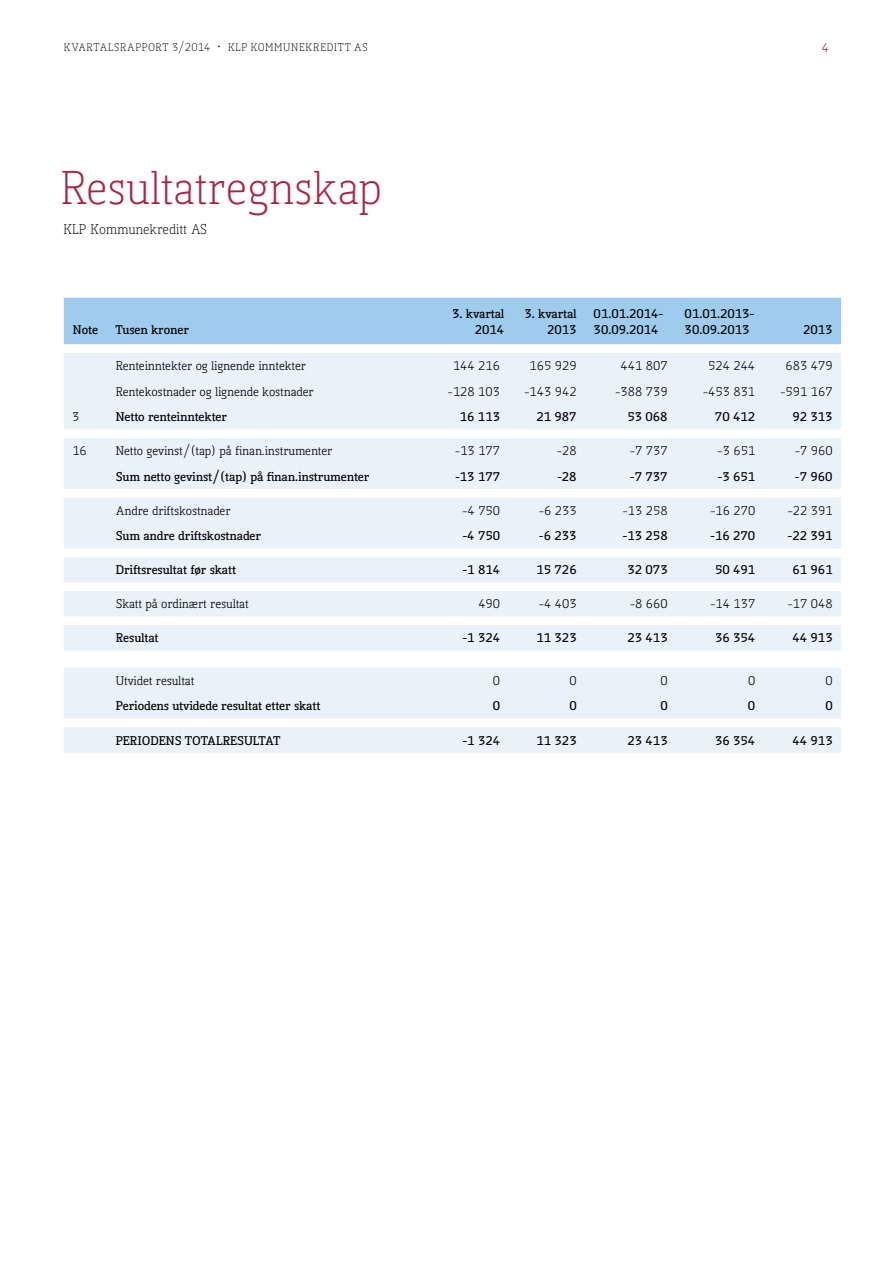
<style>
.page{position:relative;width:893px;height:1263px;background:#fff}
.page>*{position:absolute;margin:0;border:0;box-sizing:border-box;transform-origin:0 0}
.t1{font:300 45px "Kofi Pure Serif";color:#a92647}
.t2{font:300 13.5px "Kofi Pure Serif";color:#000}
.t3{font:700 12px/15.8px "Kofi Pure Serif";color:#000;text-align:right}
.t4{font:12px "Kofi Pure Serif";color:#000}
.t5{font:12px "Kofi Pure Serif";color:#000101}
.t6{font:12px "Kofi Pure Serif";color:#a7214d}
.t7{font:300 10.5px "Kofi Pure Serif";letter-spacing:.065em;color:#000}
</style>
<div class="page">
<div style="left:64px;top:298px;width:777px;height:46px;background:#9fcbed"></div>
<svg style="left:64px;top:353px;width:777px;height:400px;fill:#e9f1fa"></svg>
<p class="t7" style="left:64px;top:40px;width:306px">KVARTALSRAPPORT 3/2014 • KLP KOMMUNEKREDITT AS</p>
<p class="t6" style="left:822px;top:40px;width:9px">4</p>
<h1 class="t1" style="left:61px;top:161px;width:323px">Resultatregnskap</h1>
<p class="t2" style="left:64px;top:221px;width:145px">KLP Kommunekreditt AS</p>
<p class="t3" style="left:73px;top:321px;width:27px">Note</p>
<p class="t3" style="left:116px;top:321px;width:75px">Tusen kroner</p>
<p class="t3" style="left:452px;top:306px;width:54px">3. kvartal<br>2014</p>
<p class="t3" style="left:524px;top:306px;width:54px">3. kvartal<br>2013</p>
<p class="t3" style="left:594px;top:306px;width:71px;text-align:left">01.01.2014-<br>30.09.2014</p>
<p class="t3" style="left:685px;top:306px;width:71px;text-align:left">01.01.2013-<br>30.09.2013</p>
<p class="t3" style="left:803px;top:321px;width:31px">2013</p>
<p class="t4" style="left:116px;top:358px;width:192px">Renteinntekter og lignende inntekter</p>
<p class="t4" style="left:453px;top:358px;width:49px">144 216</p>
<p class="t4" style="left:530px;top:358px;width:49px">165 929</p>
<p class="t4" style="left:621px;top:358px;width:49px">441 807</p>
<p class="t4" style="left:708px;top:358px;width:49px">524 244</p>
<p class="t4" style="left:786px;top:358px;width:49px">683 479</p>
<p class="t4" style="left:116px;top:384px;width:199px">Rentekostnader og lignende kostnader</p>
<p class="t4" style="left:448px;top:384px;width:54px">-128 103</p>
<p class="t4" style="left:524px;top:384px;width:54px">-143 942</p>
<p class="t4" style="left:615px;top:384px;width:54px">-388 739</p>
<p class="t5" style="left:703px;top:384px;width:54px">-453 831</p>
<p class="t4" style="left:780px;top:384px;width:54px">-591 167</p>
<p class="t4" style="left:72px;top:409px;width:9px">3</p>
<p class="t3" style="left:116px;top:409px;width:113px">Netto renteinntekter</p>
<p class="t3" style="left:460px;top:409px;width:42px">16 113</p>
<p class="t3" style="left:536px;top:409px;width:42px">21 987</p>
<p class="t3" style="left:627px;top:409px;width:42px">53 068</p>
<p class="t3" style="left:715px;top:409px;width:42px">70 412</p>
<p class="t3" style="left:792px;top:409px;width:42px">92 313</p>
<p class="t4" style="left:72px;top:443px;width:16px">16</p>
<p class="t4" style="left:116px;top:443px;width:218px">Netto gevinst/(tap) på finan.instrumenter</p>
<p class="t4" style="left:455px;top:443px;width:47px">-13 177</p>
<p class="t4" style="left:557px;top:443px;width:21px">-28</p>
<p class="t4" style="left:630px;top:443px;width:39px">-7 737</p>
<p class="t4" style="left:717px;top:443px;width:39px">-3 651</p>
<p class="t4" style="left:795px;top:443px;width:39px">-7 960</p>
<p class="t3" style="left:116px;top:469px;width:255px">Sum netto gevinst/(tap) på finan.instrumenter</p>
<p class="t3" style="left:455px;top:469px;width:47px">-13 177</p>
<p class="t3" style="left:557px;top:469px;width:21px">-28</p>
<p class="t3" style="left:630px;top:469px;width:39px">-7 737</p>
<p class="t3" style="left:717px;top:469px;width:39px">-3 651</p>
<p class="t3" style="left:795px;top:469px;width:39px">-7 960</p>
<p class="t4" style="left:116px;top:503px;width:116px">Andre driftskostnader</p>
<p class="t4" style="left:462px;top:503px;width:39px">-4 750</p>
<p class="t4" style="left:539px;top:503px;width:39px">-6 233</p>
<p class="t4" style="left:622px;top:503px;width:47px">-13 258</p>
<p class="t4" style="left:710px;top:503px;width:47px">-16 270</p>
<p class="t4" style="left:787px;top:503px;width:47px">-22 391</p>
<p class="t3" style="left:116px;top:528px;width:147px">Sum andre driftskostnader</p>
<p class="t3" style="left:462px;top:528px;width:39px">-4 750</p>
<p class="t3" style="left:539px;top:528px;width:39px">-6 233</p>
<p class="t3" style="left:623px;top:528px;width:47px">-13 258</p>
<p class="t3" style="left:710px;top:528px;width:47px">-16 270</p>
<p class="t3" style="left:788px;top:528px;width:47px">-22 391</p>
<p class="t3" style="left:116px;top:562px;width:122px">Driftsresultat før skatt</p>
<p class="t3" style="left:462px;top:562px;width:39px">-1 814</p>
<p class="t3" style="left:536px;top:562px;width:42px">15 726</p>
<p class="t3" style="left:627px;top:562px;width:42px">32 073</p>
<p class="t3" style="left:715px;top:562px;width:42px">50 491</p>
<p class="t3" style="left:792px;top:562px;width:42px">61 961</p>
<p class="t4" style="left:116px;top:596px;width:134px">Skatt på ordinært resultat</p>
<p class="t4" style="left:478px;top:596px;width:23px">490</p>
<p class="t4" style="left:539px;top:596px;width:39px">-4 403</p>
<p class="t4" style="left:630px;top:596px;width:39px">-8 660</p>
<p class="t4" style="left:710px;top:596px;width:47px">-14 137</p>
<p class="t4" style="left:787px;top:596px;width:47px">-17 048</p>
<p class="t3" style="left:116px;top:630px;width:44px">Resultat</p>
<p class="t3" style="left:462px;top:630px;width:39px">-1 324</p>
<p class="t3" style="left:536px;top:630px;width:42px">11 323</p>
<p class="t3" style="left:627px;top:630px;width:42px">23 413</p>
<p class="t3" style="left:715px;top:630px;width:42px">36 354</p>
<p class="t3" style="left:792px;top:630px;width:42px">44 913</p>
<p class="t4" style="left:116px;top:673px;width:80px">Utvidet resultat</p>
<p class="t4" style="left:493px;top:673px;width:9px">0</p>
<p class="t4" style="left:569px;top:673px;width:9px">0</p>
<p class="t4" style="left:660px;top:673px;width:9px">0</p>
<p class="t4" style="left:748px;top:673px;width:9px">0</p>
<p class="t4" style="left:825px;top:673px;width:9px">0</p>
<p class="t3" style="left:116px;top:698px;width:206px">Periodens utvidede resultat etter skatt</p>
<p class="t3" style="left:493px;top:698px;width:9px">0</p>
<p class="t3" style="left:569px;top:698px;width:9px">0</p>
<p class="t3" style="left:660px;top:698px;width:9px">0</p>
<p class="t3" style="left:748px;top:698px;width:9px">0</p>
<p class="t3" style="left:825px;top:698px;width:9px">0</p>
<p class="t3" style="left:116px;top:732px;width:166px">PERIODENS TOTALRESULTAT</p>
<p class="t3" style="left:462px;top:732px;width:39px">-1 324</p>
<p class="t3" style="left:536px;top:732px;width:42px">11 323</p>
<p class="t3" style="left:627px;top:732px;width:42px">23 413</p>
<p class="t3" style="left:715px;top:732px;width:42px">36 354</p>
<p class="t3" style="left:792px;top:732px;width:42px">44 913</p>
</div>
